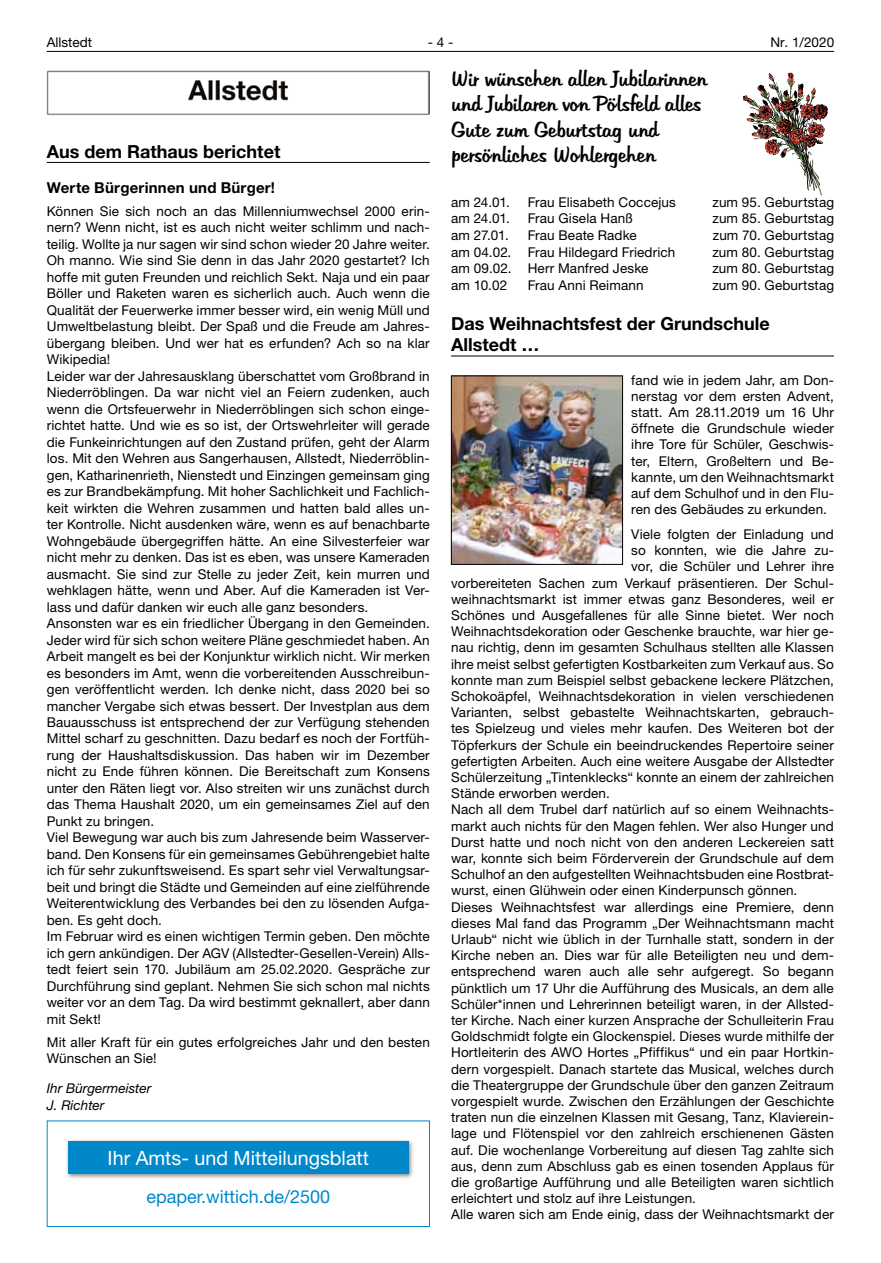
<style>
.page{position:relative;width:881px;height:1263px;background:#fff}
.page>*{position:absolute;margin:0;border:0;box-sizing:border-box;transform-origin:0 0}
.t1{font:21px/25.2px "Hudson";letter-spacing:-.01em;color:#000}
.t2{font:19.65px "Helvetica Neue LT";color:#fff}
.t3{font:700 18px/21.6px "Helvetica Neue LT";color:#000}
.t4{font:18px "Helvetica Neue LT";color:#0088ca}
.t5{font:700 15px "Helvetica Neue LT";letter-spacing:.015em;color:#000}
.t6{font:13.5px/16.5px "Helvetica Neue LT";letter-spacing:.01em;color:#000}
.t7{font:italic 13.5px/16.5px "Helvetica Neue LT";color:#000}
</style>
<div class="page">
<hr style="left:47px;top:51px;width:786px;height:1px;background:#000">
<hr style="left:47px;top:162px;width:382px;height:1px;background:#000">
<img style="left:47px;top:70px;width:382px;height:45px">
<hr style="left:451px;top:356px;width:382px;height:1px;background:#000">
<img style="left:453px;top:378px;width:167px;height:185px">
<div style="left:451px;top:376px;width:171px;height:189px;border:1px solid #000"></div>
<img style="left:743px;top:73px;width:84px;height:123px">
<div style="left:47px;top:1120px;width:382px;height:107px;border:1px solid #0088ca"></div>
<div style="left:65px;top:1138px;width:349px;height:41px;background:#000;opacity:.5"></div>
<div style="left:68px;top:1141px;width:340px;height:32px;background:#0088ca"></div>
<p class="t6" style="left:47px;top:34px;width:47px">Allstedt</p>
<p class="t6" style="left:427px;top:34px;width:27px">- 4 -</p>
<p class="t6" style="left:770px;top:34px;width:65px">Nr. 1/2020</p>
<h3 class="t3" style="left:47px;top:140px;width:235px">Aus dem Rathaus berichtet</h3>
<p class="t5" style="left:47px;top:178px;width:230px">Werte Bürgerinnen und Bürger!</p>
<p class="t6" style="left:47px;top:203px;width:384px">Können Sie sich noch an das Millenniumwechsel 2000 erin&shy;nern? Wenn nicht, ist es auch nicht weiter schlimm und nach&shy;teilig. Wollte ja nur sagen wir sind schon wieder 20 Jahre weiter.<br>Oh manno. Wie sind Sie denn in das Jahr 2020 gestartet? Ich hoffe mit guten Freunden und reichlich Sekt. Naja und ein paar Böller und Raketen waren es sicherlich auch. Auch wenn die Qualität der Feuerwerke immer besser wird, ein wenig Müll und Umweltbelastung bleibt. Der Spaß und die Freude am Jahres&shy;übergang bleiben. Und wer hat es erfunden? Ach so na klar Wikipedia!<br>Leider war der Jahresausklang überschattet vom Großbrand in Niederröblingen. Da war nicht viel an Feiern zudenken, auch wenn die Ortsfeuerwehr in Niederröblingen sich schon einge&shy;richtet hatte. Und wie es so ist, der Ortswehrleiter will gerade die Funkeinrichtungen auf den Zustand prüfen, geht der Alarm los. Mit den Wehren aus Sangerhausen, Allstedt, Niederröblin&shy;gen, Katharinenrieth, Nienstedt und Einzingen gemeinsam ging es zur Brandbekämpfung. Mit hoher Sachlichkeit und Fachlich&shy;keit wirkten die Wehren zusammen und hatten bald alles un&shy;ter Kontrolle. Nicht ausdenken wäre, wenn es auf benachbarte Wohngebäude übergegriffen hätte. An eine Silvesterfeier war nicht mehr zu denken. Das ist es eben, was unsere Kameraden ausmacht. Sie sind zur Stelle zu jeder Zeit, kein murren und wehklagen hätte, wenn und Aber. Auf die Kameraden ist Ver&shy;lass und dafür danken wir euch alle ganz besonders.<br>Ansonsten war es ein friedlicher Übergang in den Gemeinden.<br>Jeder wird für sich schon weitere Pläne geschmiedet haben. An Arbeit mangelt es bei der Konjunktur wirklich nicht. Wir merken es besonders im Amt, wenn die vorbereitenden Ausschreibun&shy;gen veröffentlicht werden. Ich denke nicht, dass 2020 bei so mancher Vergabe sich etwas bessert. Der Investplan aus dem Bauausschuss ist entsprechend der zur Verfügung stehenden Mittel scharf zu geschnitten. Dazu bedarf es noch der Fortfüh&shy;rung der Haushaltsdiskussion. Das haben wir im Dezember nicht zu Ende führen können. Die Bereitschaft zum Konsens unter den Räten liegt vor. Also streiten wir uns zunächst durch das Thema Haushalt 2020, um ein gemeinsames Ziel auf den Punkt zu bringen.<br>Viel Bewegung war auch bis zum Jahresende beim Wasserver&shy;band. Den Konsens für ein gemeinsames Gebührengebiet halte ich für sehr zukunftsweisend. Es spart sehr viel Verwaltungsar&shy;beit und bringt die Städte und Gemeinden auf eine zielführende Weiterentwicklung des Verbandes bei den zu lösenden Aufga&shy;ben. Es geht doch.<br>Im Februar wird es einen wichtigen Termin geben. Den möchte ich gern ankündigen. Der AGV (Allstedter-Gesellen-Verein) Alls&shy;tedt feiert sein 170. Jubiläum am 25.02.2020. Gespräche zur Durchführung sind geplant. Nehmen Sie sich schon mal nichts weiter vor an dem Tag. Da wird bestimmt geknallert, aber dann mit Sekt!</p>
<p class="t6" style="left:47px;top:1034px;width:384px">Mit aller Kraft für ein gutes erfolgreiches Jahr und den besten<br>Wünschen an Sie!</p>
<p class="t7" style="left:47px;top:1080px;width:106px">Ihr Bürgermeister<br>J. Richter</p>
<h2 class="t2" style="left:108px;top:1146px;width:263px">Ihr Amts- und Mitteilungsblatt</h2>
<h3 class="t4" style="left:146px;top:1186px;width:185px">epaper.wittich.de/2500</h3>
<h1 class="t1" style="left:451px;top:67px;width:257px">Wir wünschen allen Jubilarinnen und Jubilaren von Pölsfeld alles<br>Gute zum Geburtstag und persönliches Wohlergehen</h1>
<p class="t6" style="left:451px;top:194px;width:60px">am 24.01.</p>
<p class="t6" style="left:527px;top:194px;width:150px">Frau Elisabeth Coccejus</p>
<p class="t6" style="left:712px;top:194px;width:123px">zum 95. Geburtstag</p>
<p class="t6" style="left:451px;top:210px;width:60px">am 24.01.</p>
<p class="t6" style="left:527px;top:210px;width:107px">Frau Gisela Hanß</p>
<p class="t6" style="left:712px;top:210px;width:123px">zum 85. Geburtstag</p>
<p class="t6" style="left:451px;top:227px;width:59px">am 27.01.</p>
<p class="t6" style="left:527px;top:227px;width:110px">Frau Beate Radke</p>
<p class="t6" style="left:712px;top:227px;width:123px">zum 70. Geburtstag</p>
<p class="t6" style="left:451px;top:243px;width:226px">am 04.02. Frau Hildegard Friedrich</p>
<p class="t6" style="left:712px;top:243px;width:123px">zum 80. Geburtstag</p>
<p class="t6" style="left:451px;top:260px;width:199px">am 09.02. Herr Manfred Jeske</p>
<p class="t6" style="left:712px;top:260px;width:123px">zum 80. Geburtstag</p>
<p class="t6" style="left:451px;top:277px;width:58px">am 10.02</p>
<p class="t6" style="left:527px;top:277px;width:117px">Frau Anni Reimann</p>
<p class="t6" style="left:712px;top:277px;width:123px">zum 90. Geburtstag</p>
<h3 class="t3" style="left:451px;top:312px;width:320px">Das Weihnachtsfest der Grundschule<br>Allstedt …</h3>
<p class="t6" style="left:631px;top:371px;width:204px;text-align:justify">fand wie in jedem Jahr, am Don&shy;nerstag vor dem ersten Advent, statt. Am 28.11.2019 um 16 Uhr öffnete die Grundschule wieder ihre Tore für Schüler, Geschwis&shy;ter, Eltern, Großeltern und Be&shy;kannte, um den Weihnachtsmarkt auf dem Schulhof und in den Flu&shy;ren des Gebäudes zu erkunden.</p>
<p class="t6" style="left:631px;top:526px;width:204px">Viele folgten der Einladung und</p>
<p class="t6" style="left:631px;top:542px;width:204px">so konnten, wie die Jahre zu-</p>
<p class="t6" style="left:631px;top:558px;width:204px">vor, die Schüler und Lehrer ihre</p>
<p class="t6" style="left:451px;top:574px;width:384px">vorbereiteten Sachen zum Verkauf präsentieren. Der Schul-</p>
<p class="t6" style="left:451px;top:590px;width:384px">weihnachtsmarkt ist immer etwas ganz Besonderes, weil er</p>
<p class="t6" style="left:451px;top:607px;width:384px">Schönes und Ausgefallenes für alle Sinne bietet. Wer noch</p>
<p class="t6" style="left:451px;top:623px;width:384px">Weihnachtsdekoration oder Geschenke brauchte, war hier ge-</p>
<p class="t6" style="left:451px;top:639px;width:384px">nau richtig, denn im gesamten Schulhaus stellten alle Klassen</p>
<p class="t6" style="left:451px;top:655px;width:384px">ihre meist selbst gefertigten Kostbarkeiten zum Verkauf aus. So</p>
<p class="t6" style="left:451px;top:671px;width:384px">konnte man zum Beispiel selbst gebackene leckere Plätzchen,</p>
<p class="t6" style="left:451px;top:688px;width:384px">Schokoäpfel, Weihnachtsdekoration in vielen verschiedenen</p>
<p class="t6" style="left:451px;top:704px;width:384px">Varianten, selbst gebastelte Weihnachtskarten, gebrauch-</p>
<p class="t6" style="left:451px;top:720px;width:384px">tes Spielzeug und vieles mehr kaufen. Des Weiteren bot der</p>
<p class="t6" style="left:451px;top:736px;width:384px">Töpferkurs der Schule ein beeindruckendes Repertoire seiner</p>
<p class="t6" style="left:451px;top:752px;width:384px">gefertigten Arbeiten. Auch eine weitere Ausgabe der Allstedter</p>
<p class="t6" style="left:451px;top:769px;width:384px">Schülerzeitung „Tintenklecks“ konnte an einem der zahlreichen</p>
<p class="t6" style="left:451px;top:785px;width:160px">Stände erworben werden.</p>
<p class="t6" style="left:451px;top:801px;width:384px">Nach all dem Trubel darf natürlich auf so einem Weihnachts-</p>
<p class="t6" style="left:451px;top:817px;width:384px">markt auch nichts für den Magen fehlen. Wer also Hunger und</p>
<p class="t6" style="left:451px;top:833px;width:384px">Durst hatte und noch nicht von den anderen Leckereien satt</p>
<p class="t6" style="left:451px;top:850px;width:384px">war, konnte sich beim Förderverein der Grundschule auf dem</p>
<p class="t6" style="left:451px;top:866px;width:384px">Schulhof an den aufgestellten Weihnachtsbuden eine Rostbrat-</p>
<p class="t6" style="left:451px;top:882px;width:347px">wurst, einen Glühwein oder einen Kinderpunsch gönnen.</p>
<p class="t6" style="left:451px;top:898px;width:384px">Dieses Weihnachtsfest war allerdings eine Premiere, denn</p>
<p class="t6" style="left:451px;top:914px;width:384px">dieses Mal fand das Programm „Der Weihnachtsmann macht</p>
<p class="t6" style="left:451px;top:931px;width:384px">Urlaub“ nicht wie üblich in der Turnhalle statt, sondern in der</p>
<p class="t6" style="left:451px;top:947px;width:384px">Kirche neben an. Dies war für alle Beteiligten neu und dem-</p>
<p class="t6" style="left:451px;top:963px;width:384px">entsprechend waren auch alle sehr aufgeregt. So begann</p>
<p class="t6" style="left:451px;top:979px;width:384px">pünktlich um 17 Uhr die Aufführung des Musicals, an dem alle</p>
<p class="t6" style="left:451px;top:995px;width:384px">Schüler*innen und Lehrerinnen beteiligt waren, in der Allsted-</p>
<p class="t6" style="left:451px;top:1012px;width:384px">ter Kirche. Nach einer kurzen Ansprache der Schulleiterin Frau</p>
<p class="t6" style="left:451px;top:1028px;width:384px">Goldschmidt folgte ein Glockenspiel. Dieses wurde mithilfe der</p>
<p class="t6" style="left:451px;top:1044px;width:384px">Hortleiterin des AWO Hortes „Pfiffikus“ und ein paar Hortkin-</p>
<p class="t6" style="left:451px;top:1060px;width:384px">dern vorgespielt. Danach startete das Musical, welches durch</p>
<p class="t6" style="left:451px;top:1076px;width:384px">die Theatergruppe der Grundschule über den ganzen Zeitraum</p>
<p class="t6" style="left:451px;top:1093px;width:384px">vorgespielt wurde. Zwischen den Erzählungen der Geschichte</p>
<p class="t6" style="left:451px;top:1109px;width:384px">traten nun die einzelnen Klassen mit Gesang, Tanz, Klavierein-</p>
<p class="t6" style="left:451px;top:1125px;width:384px">lage und Flötenspiel vor den zahlreich erschienenen Gästen</p>
<p class="t6" style="left:451px;top:1141px;width:384px">auf. Die wochenlange Vorbereitung auf diesen Tag zahlte sich</p>
<p class="t6" style="left:451px;top:1157px;width:384px">aus, denn zum Abschluss gab es einen tosenden Applaus für</p>
<p class="t6" style="left:451px;top:1174px;width:384px">die großartige Aufführung und alle Beteiligten waren sichtlich</p>
<p class="t6" style="left:451px;top:1190px;width:246px">erleichtert und stolz auf ihre Leistungen.</p>
<p class="t6" style="left:451px;top:1206px;width:384px">Alle waren sich am Ende einig, dass der Weihnachtsmarkt der</p>
</div>
